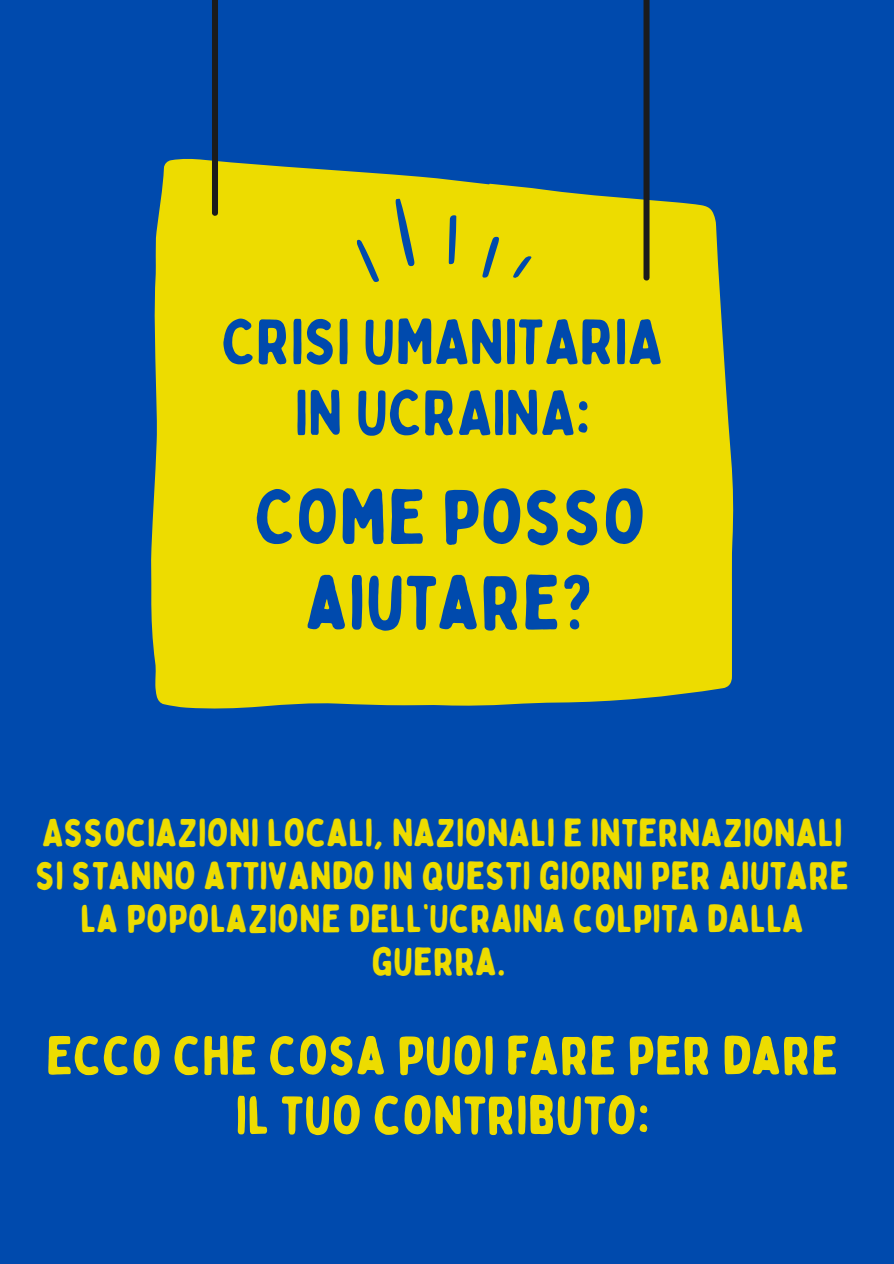
<style>
.page{position:relative;width:894px;height:1264px;background:#fff}
.page>*{position:absolute;margin:0;border:0;box-sizing:border-box;transform-origin:0 0}
.t1{font:76.65px/85.5px "Bobby Jones Soft";color:#004aad;text-align:center}
.t2{font:63.6px/70.9px "Bobby Jones Soft";color:#004aad;text-align:center}
.t3{font:54.15px/59.7px "Bobby Jones Soft";color:#eddc00;text-align:center}
.t4{font:39px/42.8px "Bobby Jones Soft";color:#eddc00;text-align:center}
</style>
<div class="page">
<div style="left:0;top:0;width:893px;height:1263px;background:#004aad"></div>
<svg style="left:151px;top:158px;width:582px;height:551px;background:#dcd10b"></svg>
<div style="left:212px;top:0;width:6px;height:213px;background:#1b1b1b"></div>
<div style="left:643px;top:0;width:6px;height:278px;background:#1b1b1b"></div>
<svg style="left:394px;top:198px;width:21px;height:70px"></svg>
<svg style="left:440px;top:214px;width:24px;height:50px"></svg>
<svg style="left:356px;top:237px;width:23px;height:47px"></svg>
<svg style="left:475px;top:236px;width:60px;height:42px;background:#c8c51a"></svg>
<p class="t2" style="left:222px;top:307px;width:442px">CRISI UMANITARIA<br>IN UCRAINA:</p>
<p class="t1" style="left:255px;top:475px;width:393px">COME POSSO<br>AIUTARE?</p>
<p class="t4" style="left:35px;top:812px;width:815px">ASSOCIAZIONI LOCALI, NAZIONALI E INTERNAZIONALI SI STANNO ATTIVANDO IN QUESTI GIORNI PER AIUTARE LA POPOLAZIONE DELL’UCRAINA COLPITA DALLA GUERRA.</p>
<p class="t3" style="left:46px;top:1026px;width:793px">ECCO CHE COSA PUOI FARE PER DARE<br>IL TUO CONTRIBUTO:</p>
</div>
